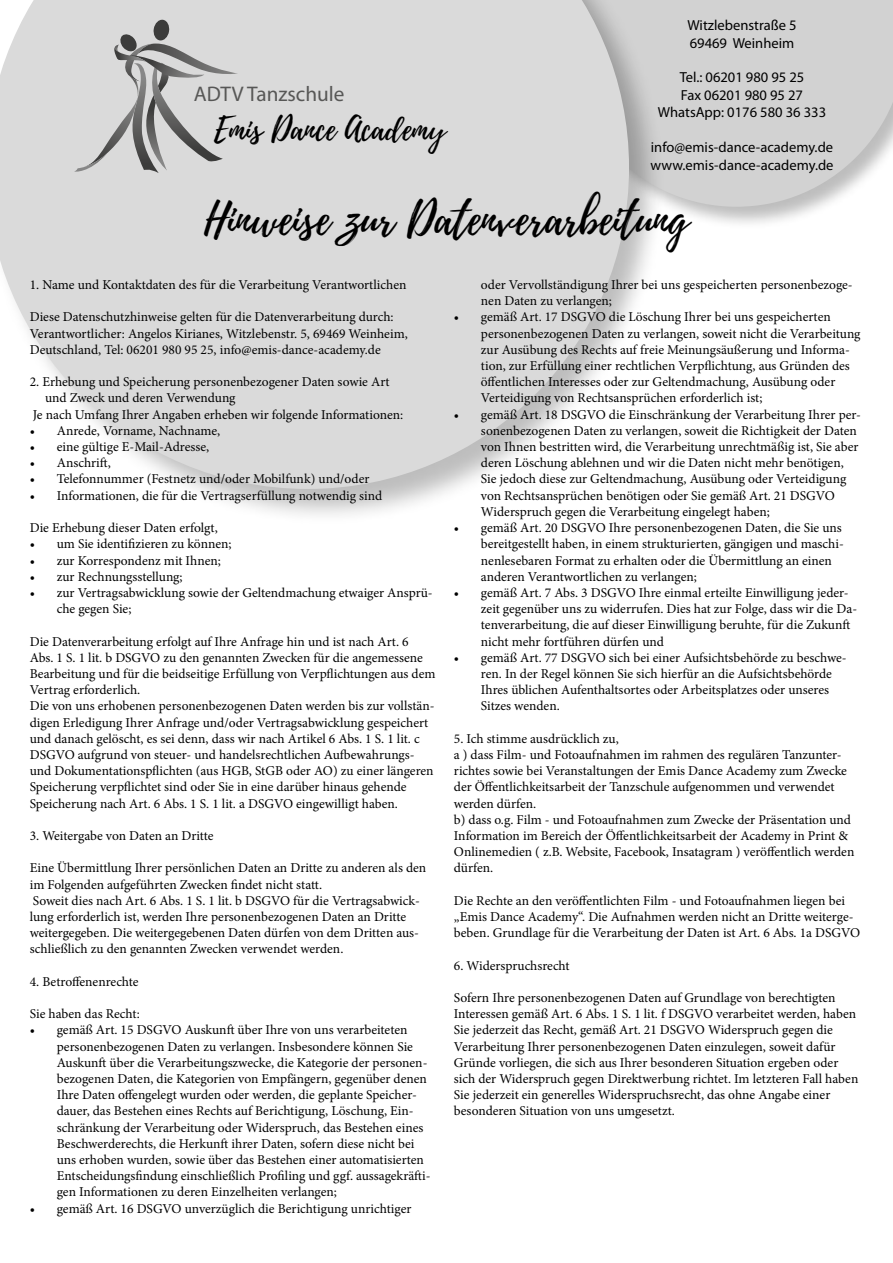
<style>
.page{position:relative;width:893px;height:1263px;background:#fff}
.page>*{position:absolute;margin:0;border:0;box-sizing:border-box;transform-origin:0 0}
.t1{font:45px "Playlist Script";color:#000}
.t2{font:31.95px "Playlist Script";color:#000}
.t3{font:21.15px "Myriad Pro";color:#575756}
.t4{font:14.55px/17.4px "Myriad Pro";color:#000}
.t5{font:13.5px/16.2px "Minion Pro";color:#000}
.t6{font:italic 9.3px/11.2px "Myriad Pro";color:#000}
</style>
<div class="page">
<div style="left:565px;top:0;width:328px;height:230px;background:#000;opacity:.26"></div>
<svg style="left:666px;top:0;width:227px;height:207px;background:#d3d3d3"></svg>
<div style="left:0;top:0;width:666px;height:526px;background:#000;opacity:.26"></div>
<svg style="left:0;top:0;width:629px;height:489px;background:#ddd"></svg>
<svg style="left:74px;top:19px;width:164px;height:155px;background:#c2c2c2"></svg>
<h3 class="t3" style="left:194px;top:81px;width:152px">ADTV Tanzschule</h3>
<h2 class="t2" style="left:214px;top:107px;width:233px">Emis Dance Academy</h2>
<p class="t4" style="left:687px;top:16px;width:110px">Witzlebenstraße 5<br>69469 Weinheim</p>
<p class="t4" style="left:658px;top:69px;width:170px;text-align:center">Tel.: 06201 980 95 25<br>Fax 06201 980 95 27<br>WhatsApp: 0176 580 36 333</p>
<p class="t4" style="left:651px;top:138px;width:184px">info@emis-dance-academy.de www.emis-dance-academy.de</p>
<h1 class="t1" style="left:204px;top:187px;width:486px">Hinweise zur Datenverarbeitung</h1>
<p class="t5" style="left:30px;top:277px;width:378px">1. Name und Kontaktdaten des für die Verarbeitung Verantwortlichen</p>
<p class="t5" style="left:30px;top:309px;width:380px">Diese Datenschutzhinweise gelten für die Datenverarbeitung durch:<br>Verantwortlicher: Angelos Kirianes, Witzlebenstr. 5, 69469 Weinheim,<br>Deutschland, Tel: 06201 980 95 25, info@emis-dance-academy.de</p>
<p class="t5" style="left:30px;top:374px;width:361px">2. Erhebung und Speicherung personenbezogener Daten sowie Art</p>
<p class="t5" style="left:45px;top:390px;width:192px">und Zweck und deren Verwendung</p>
<p class="t5" style="left:33px;top:406px;width:372px">Je nach Umfang Ihrer Angaben erheben wir folgende Informationen:</p>
<p class="t5" style="left:30px;top:422px;width:192px">• Anrede, Vorname, Nachname,</p>
<p class="t5" style="left:30px;top:439px;width:181px">• eine gültige E-Mail-Adresse,</p>
<p class="t5" style="left:30px;top:455px;width:83px">• Anschrift,</p>
<p class="t5" style="left:30px;top:471px;width:341px">• Telefonnummer (Festnetz und/oder Mobilfunk) und/oder</p>
<p class="t5" style="left:30px;top:487px;width:354px">• Informationen, die für die Vertragserfüllung notwendig sind</p>
<p class="t5" style="left:30px;top:520px;width:190px">Die Erhebung dieser Daten erfolgt,</p>
<p class="t5" style="left:30px;top:536px;width:203px">• um Sie identifizieren zu können;</p>
<p class="t5" style="left:30px;top:552px;width:193px">• zur Korrespondenz mit Ihnen;</p>
<p class="t5" style="left:30px;top:568px;width:154px">• zur Rechnungsstellung;</p>
<p class="t5" style="left:57px;top:584px;width:377px;text-indent:-27px">• zur Vertragsabwicklung sowie der Geltendmachung etwaiger Ansprü&shy;che gegen Sie;</p>
<p class="t5" style="left:30px;top:633px;width:407px">Die Datenverarbeitung erfolgt auf Ihre Anfrage hin und ist nach Art. 6<br>Abs. 1 S. 1 lit. b DSGVO zu den genannten Zwecken für die angemessene Bearbeitung und für die beidseitige Erfüllung von Verpflichtungen aus dem Vertrag erforderlich.<br>Die von uns erhobenen personenbezogenen Daten werden bis zur vollstän&shy;digen Erledigung Ihrer Anfrage und/oder Vertragsabwicklung gespeichert und danach gelöscht, es sei denn, dass wir nach Artikel 6 Abs. 1 S. 1 lit. c DSGVO aufgrund von steuer- und handelsrechtlichen Aufbewahrungs&shy;und Dokumentationspflichten (aus HGB, StGB oder AO) zu einer längeren Speicherung verpflichtet sind oder Sie in eine darüber hinaus gehende Speicherung nach Art. 6 Abs. 1 S. 1 lit. a DSGVO eingewilligt haben.</p>
<p class="t5" style="left:30px;top:827px;width:185px">3. Weitergabe von Daten an Dritte</p>
<p class="t5" style="left:30px;top:860px;width:398px">Eine Übermittlung Ihrer persönlichen Daten an Dritte zu anderen als den im Folgenden aufgeführten Zwecken findet nicht statt.<br>Soweit dies nach Art. 6 Abs. 1 S. 1 lit. b DSGVO für die Vertragsabwick&shy;lung erforderlich ist, werden Ihre personenbezogenen Daten an Dritte weitergegeben. Die weitergegebenen Daten dürfen von dem Dritten aus&shy;schließlich zu den genannten Zwecken verwendet werden.</p>
<p class="t5" style="left:30px;top:973px;width:110px">4. Betroffenenrechte</p>
<p class="t5" style="left:30px;top:1006px;width:111px">Sie haben das Recht:</p>
<p class="t5" style="left:57px;top:1022px;width:375px;text-indent:-27px">• gemäß Art. 15 DSGVO Auskunft über Ihre von uns verarbeiteten personenbezogenen Daten zu verlangen. Insbesondere können Sie Auskunft über die Verarbeitungszwecke, die Kategorie der personen&shy;bezogenen Daten, die Kategorien von Empfängern, gegenüber denen Ihre Daten offengelegt wurden oder werden, die geplante Speicher&shy;dauer, das Bestehen eines Rechts auf Berichtigung, Löschung, Ein&shy;schränkung der Verarbeitung oder Widerspruch, das Bestehen eines Beschwerderechts, die Herkunft ihrer Daten, sofern diese nicht bei uns erhoben wurden, sowie über das Bestehen einer automatisierten Entscheidungsfindung einschließlich Profiling und ggf. aussagekräfti&shy;gen Informationen zu deren Einzelheiten verlangen;</p>
<p class="t5" style="left:30px;top:1200px;width:383px">• gemäß Art. 16 DSGVO unverzüglich die Berichtigung unrichtiger</p>
<p class="t6" style="left:290px;top:213px;width:123px">LOGO<br>IDEE-KONZEPTION-GESTALTUNG</p>
<p class="t5" style="left:481px;top:277px;width:373px">oder Vervollständigung Ihrer bei uns gespeicherten personenbezoge&shy;nen Daten zu verlangen;</p>
<p class="t5" style="left:481px;top:309px;width:381px;text-indent:-27px">• gemäß Art. 17 DSGVO die Löschung Ihrer bei uns gespeicherten personenbezogenen Daten zu verlangen, soweit nicht die Verarbeitung zur Ausübung des Rechts auf freie Meinungsäußerung und Informa&shy;tion, zur Erfüllung einer rechtlichen Verpflichtung, aus Gründen des öffentlichen Interesses oder zur Geltendmachung, Ausübung oder Verteidigung von Rechtsansprüchen erforderlich ist;</p>
<p class="t5" style="left:481px;top:406px;width:382px;text-indent:-27px">• gemäß Art. 18 DSGVO die Einschränkung der Verarbeitung Ihrer per&shy;sonenbezogenen Daten zu verlangen, soweit die Richtigkeit der Daten von Ihnen bestritten wird, die Verarbeitung unrechtmäßig ist, Sie aber deren Löschung ablehnen und wir die Daten nicht mehr benötigen, Sie jedoch diese zur Geltendmachung, Ausübung oder Verteidigung von Rechtsansprüchen benötigen oder Sie gemäß Art. 21 DSGVO Widerspruch gegen die Verarbeitung eingelegt haben;</p>
<p class="t5" style="left:481px;top:520px;width:364px;text-indent:-27px">• gemäß Art. 20 DSGVO Ihre personenbezogenen Daten, die Sie uns bereitgestellt haben, in einem strukturierten, gängigen und maschi&shy;nenlesebaren Format zu erhalten oder die Übermittlung an einen anderen Verantwortlichen zu verlangen;</p>
<p class="t5" style="left:481px;top:584px;width:378px;text-indent:-27px">• gemäß Art. 7 Abs. 3 DSGVO Ihre einmal erteilte Einwilligung jeder&shy;zeit gegenüber uns zu widerrufen. Dies hat zur Folge, dass wir die Da&shy;tenverarbeitung, die auf dieser Einwilligung beruhte, für die Zukunft nicht mehr fortführen dürfen und</p>
<p class="t5" style="left:481px;top:649px;width:367px;text-indent:-27px">• gemäß Art. 77 DSGVO sich bei einer Aufsichtsbehörde zu beschwe&shy;ren. In der Regel können Sie sich hierfür an die Aufsichtsbehörde Ihres üblichen Aufenthaltsortes oder Arbeitsplatzes oder unseres Sitzes wenden.</p>
<p class="t5" style="left:454px;top:730px;width:402px">5. Ich stimme ausdrücklich zu,<br>a ) dass Film- und Fotoaufnahmen im rahmen des regulären Tanzunter&shy;richtes sowie bei Veranstaltungen der Emis Dance Academy zum Zwecke der Öffentlichkeitsarbeit der Tanzschule aufgenommen und verwendet werden dürfen.<br>b) dass o.g. Film - und Fotoaufnahmen zum Zwecke der Präsentation und Information im Bereich der Öffentlichkeitsarbeit der Academy in Print &amp; Onlinemedien ( z.B. Website, Facebook, Insatagram ) veröffentlich werden dürfen.</p>
<p class="t5" style="left:454px;top:892px;width:408px">Die Rechte an den veröffentlichten Film - und Fotoaufnahmen liegen bei „Emis Dance Academy“. Die Aufnahmen werden nicht an Dritte weiterge&shy;beben. Grundlage für die Verarbeitung der Daten ist Art. 6 Abs. 1a DSGVO</p>
<p class="t5" style="left:454px;top:957px;width:117px">6. Widerspruchsrecht</p>
<p class="t5" style="left:454px;top:989px;width:406px">Sofern Ihre personenbezogenen Daten auf Grundlage von berechtigten Interessen gemäß Art. 6 Abs. 1 S. 1 lit. f DSGVO verarbeitet werden, haben Sie jederzeit das Recht, gemäß Art. 21 DSGVO Widerspruch gegen die Verarbeitung Ihrer personenbezogenen Daten einzulegen, soweit dafür Gründe vorliegen, die sich aus Ihrer besonderen Situation ergeben oder sich der Widerspruch gegen Direktwerbung richtet. Im letzteren Fall haben Sie jederzeit ein generelles Widerspruchsrecht, das ohne Angabe einer besonderen Situation von uns umgesetzt.</p>
</div>
